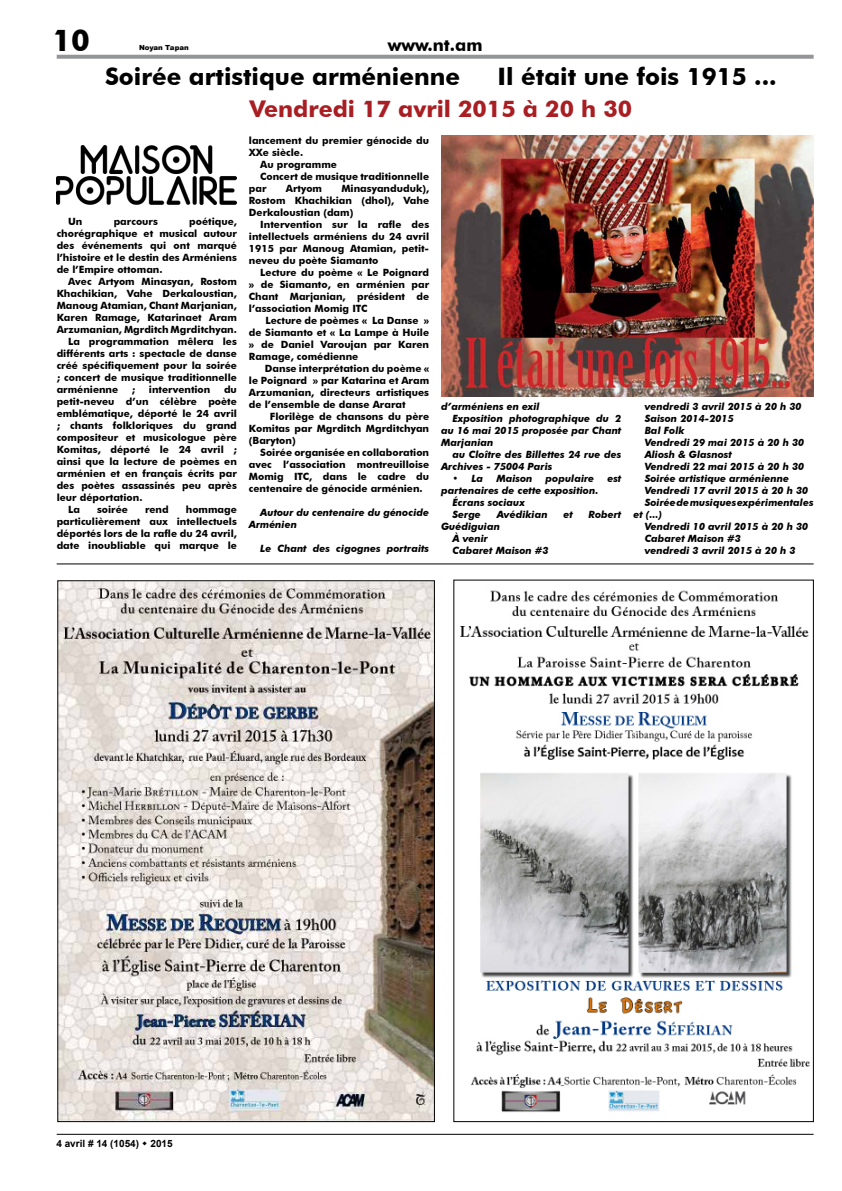
<style>
.page{position:relative;width:842px;height:1191px;background:#fff}
.page>*{position:absolute;margin:0;border:0;box-sizing:border-box;transform-origin:0 0}
.t1{font:700 30px "Futura BT";color:#000}
.t2{font:700 24px "Futura BT";color:#000}
.t3{font:700 23px "Futura BT";color:#a91e22}
.t4{font:700 17px "Futura BT";color:#000}
.t5{font:700 10px/12px "Futura BT";color:#000;text-align:justify}
.t6{font:italic 700 10px/12px "Futura BT";color:#000}
.t7{font:700 10px "Arial";color:#000}
.t8{font:900 7px "Arial";color:#000}
</style>
<div class="page">
<svg style="left:57px;top:55px;width:757px;height:4px;background:#999b9e"></svg>
<hr style="left:57px;top:1133px;width:756px;height:1px;background:#000">
<img style="left:460px;top:590px;width:350px;height:522px">
<img style="left:59px;top:582px;width:374px;height:538px">
<img style="left:57px;top:145px;width:180px;height:59px">
<img style="left:441px;top:136px;width:373px;height:261px">
<hr style="left:57px;top:563px;width:757px;height:1px;background:#000">
<h1 class="t1" style="left:52px;top:22px;width:39px">10</h1>
<p class="t8" style="left:139px;top:42px;width:51px">Noyan Tapan</p>
<h3 class="t4" style="left:388px;top:35px;width:96px">www.nt.am</h3>
<h2 class="t2" style="left:105px;top:62px;width:357px">Soirée artistique arménienne</h2>
<h2 class="t2" style="left:498px;top:62px;width:281px">Il était une fois 1915 ...</h2>
<h3 class="t3" style="left:249px;top:95px;width:384px">Vendredi 17 avril 2015 à 20 h 30</h3>
<p class="t5" style="left:57px;top:215px;width:182px;text-indent:132px">poétique, chorégraphique et musical autour des événements qui ont marqué l’histoire et le destin des Arméniens de l’Empire ottoman.</p>
<p class="t5" style="left:68px;top:275px;width:170px">Avec Artyom Minasyan, Rostom</p>
<p class="t5" style="left:57px;top:287px;width:182px">Khachikian, Vahe Derkaloustian,</p>
<p class="t5" style="left:57px;top:299px;width:182px">Manoug Atamian, Chant Marjanian,</p>
<p class="t5" style="left:57px;top:311px;width:182px">Karen Ramage, Katarinaet Aram</p>
<p class="t5" style="left:57px;top:323px;width:182px">Arzumanian, Mgrditch Mgrditchyan.</p>
<p class="t5" style="left:68px;top:335px;width:170px">La programmation mêlera les</p>
<p class="t5" style="left:57px;top:347px;width:182px">différents arts : spectacle de danse</p>
<p class="t5" style="left:57px;top:359px;width:182px">créé spécifiquement pour la soirée</p>
<p class="t5" style="left:57px;top:371px;width:182px">; concert de musique traditionnelle</p>
<p class="t5" style="left:57px;top:383px;width:63px">arménienne</p>
<p class="t5" style="left:132px;top:383px;width:5px">;</p>
<p class="t5" style="left:149px;top:383px;width:63px">intervention</p>
<p class="t5" style="left:224px;top:383px;width:14px">du</p>
<p class="t5" style="left:57px;top:395px;width:182px">petit-neveu d’un célèbre poète</p>
<p class="t5" style="left:57px;top:407px;width:182px">emblématique, déporté le 24 avril</p>
<p class="t5" style="left:57px;top:419px;width:182px">; chants folkloriques du grand</p>
<p class="t5" style="left:57px;top:431px;width:182px">compositeur et musicologue père</p>
<p class="t5" style="left:57px;top:443px;width:182px">Komitas, déporté le 24 avril ;</p>
<p class="t5" style="left:57px;top:455px;width:182px">ainsi que la lecture de poèmes en</p>
<p class="t5" style="left:57px;top:467px;width:182px">arménien et en français écrits par</p>
<p class="t5" style="left:57px;top:479px;width:182px">des poètes assassinés peu après</p>
<p class="t5" style="left:57px;top:491px;width:87px">leur déportation.</p>
<p class="t5" style="left:68px;top:503px;width:13px">La</p>
<p class="t5" style="left:97px;top:503px;width:32px">soirée</p>
<p class="t5" style="left:145px;top:503px;width:25px">rend</p>
<p class="t5" style="left:68px;top:215px;width:16px">Un</p>
<p class="t5" style="left:114px;top:215px;width:46px">parcours</p>
<p class="t5" style="left:57px;top:503px;width:182px;text-indent:129px">hommage particulièrement aux intellectuels déportés lors de la rafle du 24 avril, date inoubliable qui marque le</p>
<p class="t5" style="left:249px;top:134px;width:182px">lancement du premier génocide du</p>
<p class="t5" style="left:249px;top:146px;width:56px">XXe siècle.</p>
<p class="t5" style="left:260px;top:158px;width:78px">Au programme</p>
<p class="t5" style="left:260px;top:170px;width:170px">Concert de musique traditionnelle</p>
<p class="t5" style="left:249px;top:182px;width:19px">par</p>
<p class="t5" style="left:286px;top:182px;width:38px">Artyom</p>
<p class="t5" style="left:249px;top:182px;width:182px;text-indent:92px">Minasyanduduk), Rostom Khachikian (dhol), Vahe Derkaloustian (dam)</p>
<p class="t5" style="left:249px;top:218px;width:182px;text-indent:11px">Intervention sur la rafle des intellectuels arméniens du 24 avril 1915 par Manoug Atamian, petit&shy;neveu du poète Siamanto</p>
<p class="t5" style="left:249px;top:266px;width:182px;text-indent:11px">Lecture du poème « Le Poignard » de Siamanto, en arménien par Chant Marjanian, président de l’association Momig ITC</p>
<p class="t5" style="left:249px;top:314px;width:182px;text-indent:17px">Lecture de poèmes « La Danse » de Siamanto et « La Lampe à Huile » de Daniel Varoujan par Karen Ramage, comédienne</p>
<p class="t5" style="left:249px;top:362px;width:182px;text-indent:16px">Danse interprétation du poème « le Poignard » par Katarina et Aram Arzumanian, directeurs artistiques de l’ensemble de danse Ararat</p>
<p class="t5" style="left:249px;top:410px;width:182px;text-indent:21px">Florilège de chansons du père Komitas par Mgrditch Mgrditchyan (Baryton)</p>
<p class="t5" style="left:249px;top:446px;width:182px;text-indent:11px">Soirée organisée en collaboration avec l’association montreuilloise Momig ITC, dans le cadre du centenaire de génocide arménien.</p>
<p class="t6" style="left:249px;top:506px;width:182px;text-indent:11px">Autour du centenaire du génocide<br>Arménien</p>
<p class="t6" style="left:260px;top:542px;width:170px">Le Chant des cigognes portraits</p>
<p class="t6" style="left:441px;top:400px;width:100px">d’arméniens en exil</p>
<p class="t6" style="left:452px;top:412px;width:170px">Exposition photographique du 2</p>
<p class="t6" style="left:441px;top:424px;width:182px">au 16 mai 2015 proposée par Chant</p>
<p class="t6" style="left:441px;top:436px;width:54px">Marjanian</p>
<p class="t6" style="left:452px;top:448px;width:170px">au Cloître des Billettes 24 rue des</p>
<p class="t6" style="left:441px;top:460px;width:113px">Archives - 75004 Paris</p>
<p class="t6" style="left:452px;top:472px;width:32px">• La</p>
<p class="t6" style="left:496px;top:472px;width:38px">Maison</p>
<p class="t6" style="left:546px;top:472px;width:50px">populaire</p>
<p class="t6" style="left:607px;top:472px;width:15px">est</p>
<p class="t6" style="left:452px;top:484px;width:147px;text-indent:-11px">partenaires de cette exposition.<br>Écrans sociaux<br>Serge</p>
<p class="t6" style="left:497px;top:508px;width:53px">Avédikian</p>
<p class="t6" style="left:563px;top:508px;width:11px">et</p>
<p class="t6" style="left:588px;top:508px;width:34px">Robert</p>
<p class="t6" style="left:452px;top:520px;width:98px;text-indent:-11px">Guédiguian<br>À venir<br>Cabaret Maison #3</p>
<p class="t6" style="left:645px;top:400px;width:159px">vendredi 3 avril 2015 à 20 h 30</p>
<p class="t6" style="left:645px;top:412px;width:91px">Saison 2014-2015</p>
<p class="t6" style="left:645px;top:424px;width:41px">Bal Folk</p>
<p class="t6" style="left:645px;top:436px;width:161px">Vendredi 29 mai 2015 à 20 h 30</p>
<p class="t6" style="left:645px;top:448px;width:89px">Aliosh &amp; Glasnost</p>
<p class="t6" style="left:645px;top:460px;width:161px">Vendredi 22 mai 2015 à 20 h 30</p>
<p class="t6" style="left:645px;top:472px;width:146px">Soirée artistique arménienne</p>
<p class="t6" style="left:645px;top:484px;width:165px">Vendredi 17 avril 2015 à 20 h 30</p>
<p class="t6" style="left:645px;top:496px;width:170px">Soirée de musiques expérimentales</p>
<p class="t6" style="left:633px;top:508px;width:30px">et (...)</p>
<p class="t6" style="left:645px;top:520px;width:165px">Vendredi 10 avril 2015 à 20 h 30</p>
<p class="t6" style="left:645px;top:532px;width:98px">Cabaret Maison #3</p>
<p class="t6" style="left:645px;top:544px;width:152px">vendredi 3 avril 2015 à 20 h 3</p>
<p class="t7" style="left:56px;top:1136px;width:118px">4 avril # 14 (1054) 2015</p>
</div>
